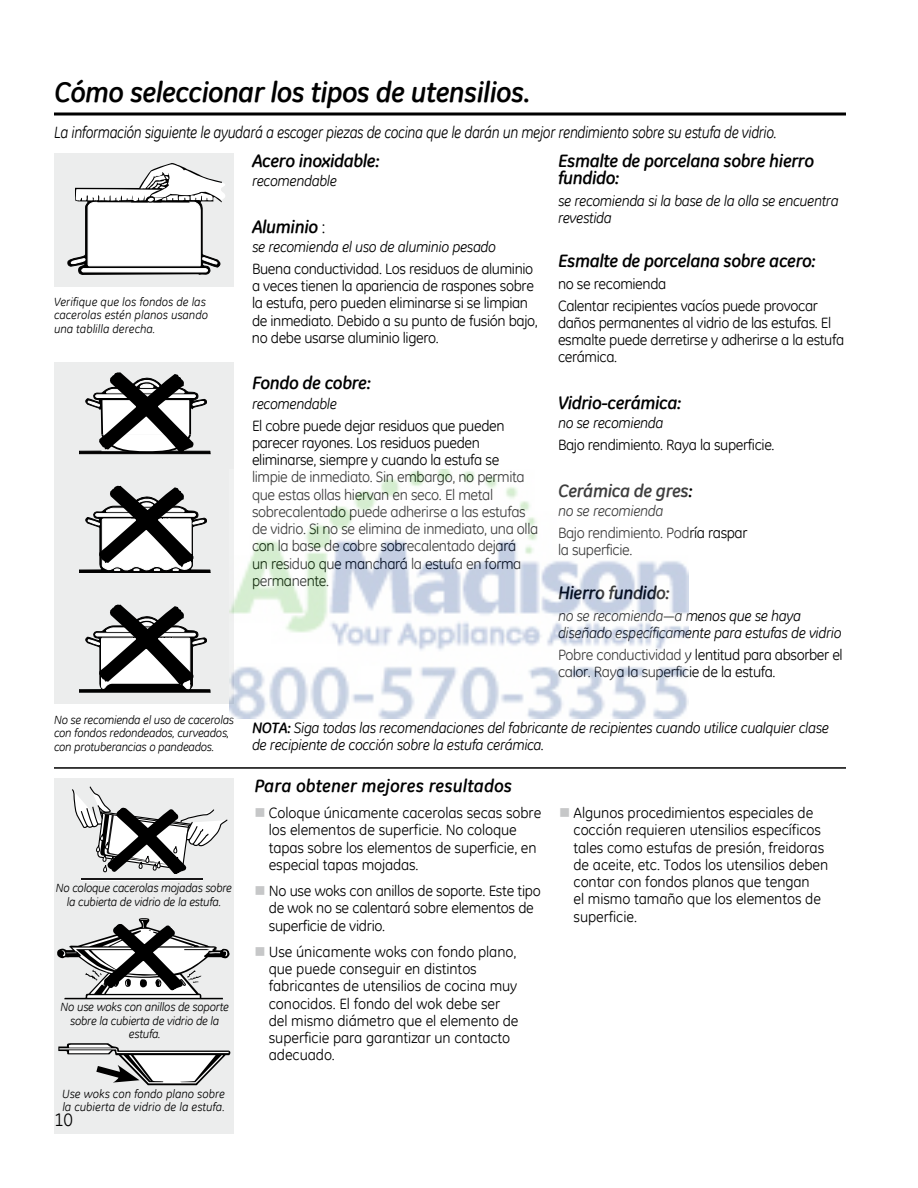
<style>
.page{position:relative;width:918px;height:1188px;background:#fff}
.page>*{position:absolute;margin:0;border:0;box-sizing:border-box;transform-origin:0 0}
.t1{font:italic 700 28.5px "GE Inspira";letter-spacing:-.025em;color:#000}
.t2{font:italic 700 18px/17.2px "GE Inspira";letter-spacing:-.025em;color:#000}
.t3{font:italic 700 18px "GE Inspira";color:#000}
.t4{font:18px "GE Inspira";color:#000}
.t5{font:italic 16.5px "GE Inspira";letter-spacing:-.025em;color:#000;scale:.9 1}
.t6{font:15px/17.2px "GE Inspira";letter-spacing:-.025em;color:#000}
.t7{font:15px/17.2px "GE Inspira";letter-spacing:-.005em;color:#000}
.t8{font:italic 15px/17.2px "GE Inspira";letter-spacing:-.025em;color:#000}
.t9{font:italic 12px/13.5px "GE Inspira";letter-spacing:-.02em;color:#000;text-align:center}
.t10{font:italic 12px/13.5px "GE Inspira";color:#000}
.s1{font-weight:400;font-style:normal}
.s2{font-style:italic}
.s3{font-weight:700}
.s4{color:#c6c7c8}
</style>
<div class="page">
<svg style="left:54px;top:112px;width:792px;height:4px;background:#3f3f3f"></svg>
<div style="left:54px;top:153px;width:180px;height:133px;background:#eceded"></div>
<svg style="left:68px;top:163px;width:157px;height:112px"></svg>
<div style="left:54px;top:363px;width:180px;height:341px;background:#eceded"></div>
<svg style="left:79px;top:372px;width:131px;height:83px"></svg>
<svg style="left:79px;top:485px;width:131px;height:88px"></svg>
<svg style="left:79px;top:604px;width:131px;height:88px"></svg>
<hr style="left:54px;top:767px;width:792px;height:2px;background:#000">
<div style="left:54px;top:779px;width:180px;height:355px;background:#eceded"></div>
<svg style="left:57px;top:918px;width:173px;height:82px"></svg>
<svg style="left:72px;top:786px;width:156px;height:95px"></svg>
<svg style="left:58px;top:1043px;width:172px;height:42px"></svg>
<img style="left:230px;top:469px;width:459px;height:250px">
<p class="t1" style="left:54px;top:74px;width:478px">Cómo seleccionar los tipos de utensilios.</p>
<p class="t5" style="left:54px;top:123px;width:805px">La información siguiente le ayudará a escoger piezas de cocina que le darán un mejor rendimiento sobre su estufa de vidrio.</p>
<p class="t2" style="left:252px;top:151px;width:129px">Acero inoxidable:</p>
<p class="t8" style="left:252px;top:172px;width:87px">recomendable</p>
<p class="t2" style="left:252px;top:217px;width:75px">Aluminio <span class="s1">:</span></p>
<p class="t6" style="left:252px;top:236px;width:283px;line-height:21.8px"><span class="s2">se recomienda el uso de aluminio pesado<br></span>Buena conductividad. Los residuos de aluminio</p>
<p class="t6" style="left:252px;top:277px;width:287px">a veces tienen la apariencia de raspones sobre la estufa, pero pueden eliminarse si se limpian de inmediato. Debido a su punto de fusión bajo, no debe usarse aluminio ligero.</p>
<p class="t2" style="left:252px;top:374px;width:120px">Fondo de cobre:</p>
<p class="t6" style="left:252px;top:392px;width:254px;line-height:21.8px"><span class="s2">recomendable<br></span>El cobre puede dejar residuos que pueden</p>
<p class="t6" style="left:252px;top:434px;width:288px">parecer rayones. Los residuos pueden eliminarse, siempre y cuando la estufa se limpie de inmediato. Sin embargo, no permita que estas ollas hiervan en seco. El metal sobrecalentado puede adherirse a las estufas de vidrio. Si no se elimina de inmediato, una olla con la base de cobre sobrecalentado dejará<br>un residuo que manchará la estufa en forma permanente.</p>
<p class="t2" style="left:558px;top:151px;width:258px">Esmalte de porcelana sobre hierro fundido:</p>
<p class="t8" style="left:558px;top:192px;width:282px">se recomienda si la base de la olla se encuentra revestida</p>
<p class="t2" style="left:558px;top:252px;width:259px">Esmalte de porcelana sobre acero:</p>
<p class="t6" style="left:558px;top:272px;width:262px;line-height:21.8px">no se recomienda<br>Calentar recipientes vacíos puede provocar</p>
<p class="t6" style="left:558px;top:314px;width:288px">daños permanentes al vidrio de las estufas. El esmalte puede derretirse y adherirse a la estufa cerámica.</p>
<p class="t2" style="left:558px;top:394px;width:125px">Vidrio-cerámica:</p>
<p class="t6" style="left:558px;top:412px;width:217px;line-height:21.8px"><span class="s2">no se recomienda<br></span>Bajo rendimiento. Raya la superficie.</p>
<p class="t2" style="left:558px;top:481px;width:136px">Cerámica de gres:</p>
<p class="t6" style="left:558px;top:500px;width:191px;line-height:21.8px"><span class="s2">no se recomienda<br></span>Bajo rendimiento. Podría raspar</p>
<p class="t6" style="left:558px;top:541px;width:74px">la superficie.</p>
<p class="t2" style="left:558px;top:584px;width:113px">Hierro fundido:</p>
<p class="t8" style="left:558px;top:607px;width:285px">no se recomienda—a menos que se haya diseñado específicamente para estufas de vidrio</p>
<p class="t6" style="left:558px;top:646px;width:286px">Pobre conductividad y lentitud para absorber el calor. Raya la superficie de la estufa.</p>
<p class="t10" style="left:54px;top:295px;width:156px">Verifique que los fondos de las cacerolas estén planos usando una tablilla derecha.</p>
<p class="t9" style="left:54px;top:713px;width:181px;text-align:left">No se recomienda el uso de cacerolas con fondos redondeados, curveados, con protuberancias o pandeados.</p>
<p class="t9" style="left:56px;top:881px;width:178px">No coloque cacerolas mojadas sobre la cubierta de vidrio de la estufa.</p>
<p class="t9" style="left:61px;top:1000px;width:170px">No use woks con anillos de soporte sobre la cubierta de vidrio de la estufa.</p>
<p class="t10" style="left:62px;top:1087px;width:164px">Use woks con fondo plano sobre la cubierta de vidrio de la estufa.</p>
<p class="t4" style="left:54px;top:1108px;width:21px">10</p>
<p class="t8" style="left:252px;top:719px;width:578px"><span class="s3">NOTA:</span> Siga todas las recomendaciones del fabricante de recipientes cuando utilice cualquier clase de recipiente de cocción sobre la estufa cerámica.</p>
<p class="t3" style="left:255px;top:774px;width:259px">Para obtener mejores resultados</p>
<p class="t6" style="left:269px;top:804px;width:274px;text-indent:-14px"><span class="s4">■</span> Coloque únicamente cacerolas secas sobre los elementos de superficie. No coloque tapas sobre los elementos de superficie, en especial tapas mojadas.</p>
<p class="t6" style="left:269px;top:882px;width:273px;text-indent:-14px"><span class="s4">■</span> No use woks con anillos de soporte. Este tipo de wok no se calentará sobre elementos de superficie de vidrio.</p>
<p class="t7" style="left:269px;top:943px;width:251px;text-indent:-14px"><span class="s4">■</span> Use únicamente woks con fondo plano, que puede conseguir en distintos fabricantes de utensilios de cocina muy conocidos. El fondo del wok debe ser del mismo diámetro que el elemento de superficie para garantizar un contacto adecuado.</p>
<p class="t7" style="left:574px;top:804px;width:256px;text-indent:-14px"><span class="s4">■</span> Algunos procedimientos especiales de cocción requieren utensilios específicos tales como estufas de presión, freidoras de aceite, etc. Todos los utensilios deben contar con fondos planos que tengan<br>el mismo tamaño que los elementos de superficie.</p>
</div>
